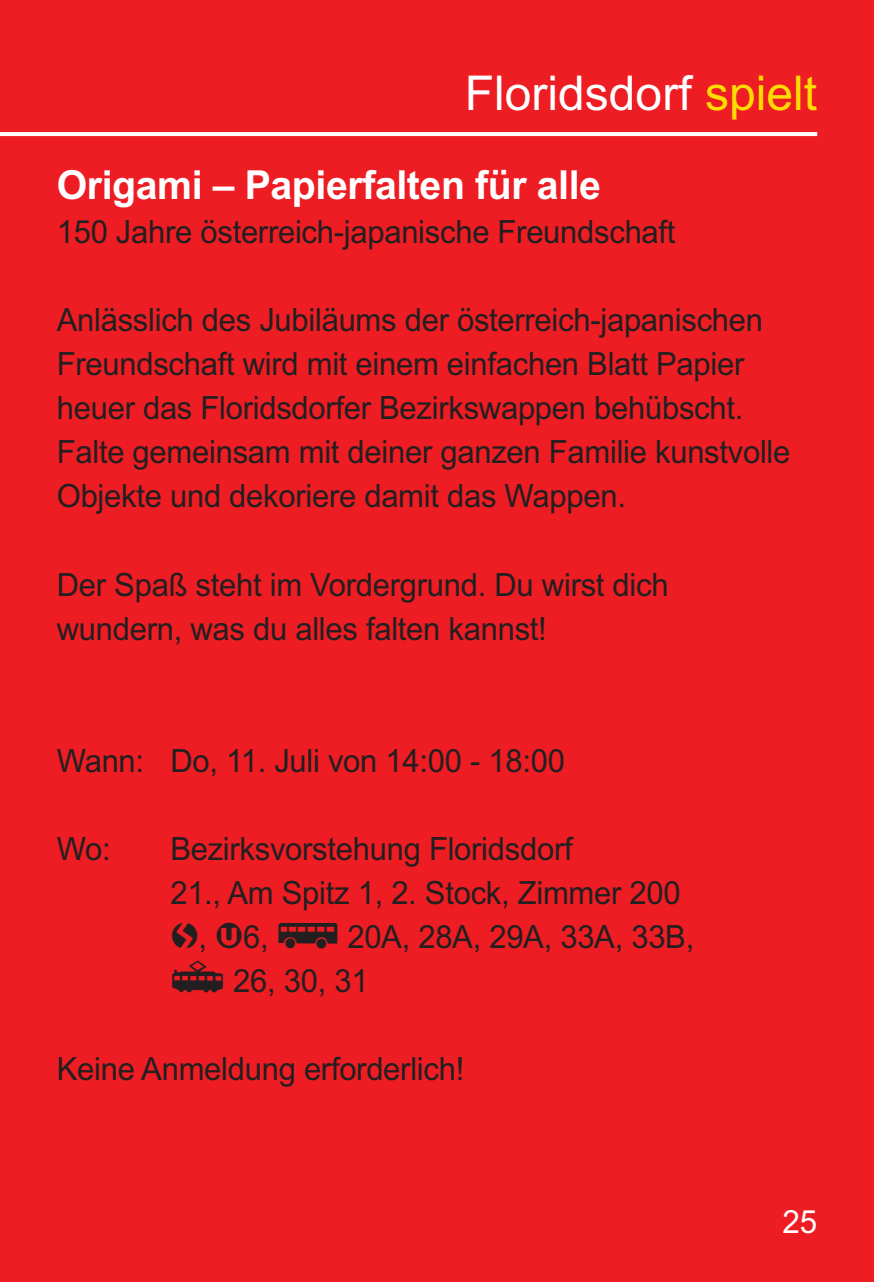
<style>
.page{position:relative;width:874px;height:1282px;background:#fff}
.page>*{position:absolute;margin:0;border:0;box-sizing:border-box;transform-origin:0 0}
.t1{font:48px "Arial";color:#fff}
.t2{font:700 40px "Arial";letter-spacing:-.01em;color:#fff}
.t3{font:32px/44px "Arial";letter-spacing:-.01em;color:#231f20}
.t4{font:32px "Arial";color:#fff}
.s1{color:#ffdd01}
.s2{font-family:"Wien Xtra PICTO"}
.s3{font-family:"Wien Xtra PICTO";font-size:38px}
</style>
<div class="page">
<div style="left:0;top:0;width:873px;height:1281px;background:#ee1d23"></div>
<svg style="left:0;top:132px;width:816px;height:4px;background:#fefbfb"></svg>
<h1 class="t1" style="left:464px;top:65px;width:354px">Floridsdorf <span class="s1">spielt</span></h1>
<p class="t2" style="left:57px;top:162px;width:545px">Origami – Papierfalten für alle</p>
<p class="t3" style="left:57px;top:210px;width:620px">150 Jahre österreich-japanische Freundschaft</p>
<p class="t3" style="left:57px;top:298px;width:735px">Anlässlich des Jubiläums der österreich-japanischen Freundschaft wird mit einem einfachen Blatt Papier heuer das Floridsdorfer Bezirkswappen behübscht.<br>Falte gemeinsam mit deiner ganzen Familie kunstvolle Objekte und dekoriere damit das Wappen.</p>
<p class="t3" style="left:57px;top:562px;width:613px">Der Spaß steht im Vordergrund. Du wirst dich wundern, was du alles falten kannst!</p>
<p class="t3" style="left:57px;top:738px;width:509px">Wann: Do, 11. Juli von 14:00 - 18:00</p>
<p class="t3" style="left:57px;top:826px;width:56px">Wo:</p>
<p class="t3" style="left:170px;top:826px;width:525px">Bezirksvorstehung Floridsdorf<br>21., Am Spitz 1, 2. Stock, Zimmer 200 <span class="s2">&amp;</span>, <span class="s2">#</span>6, <span class="s2">%</span> 20A, 28A, 29A, 33A, 33B, <span class="s3">$</span> 26, 30, 31</p>
<p class="t3" style="left:57px;top:1046px;width:409px">Keine Anmeldung erforderlich!</p>
<p class="t4" style="left:782px;top:1202px;width:36px">25</p>
</div>
